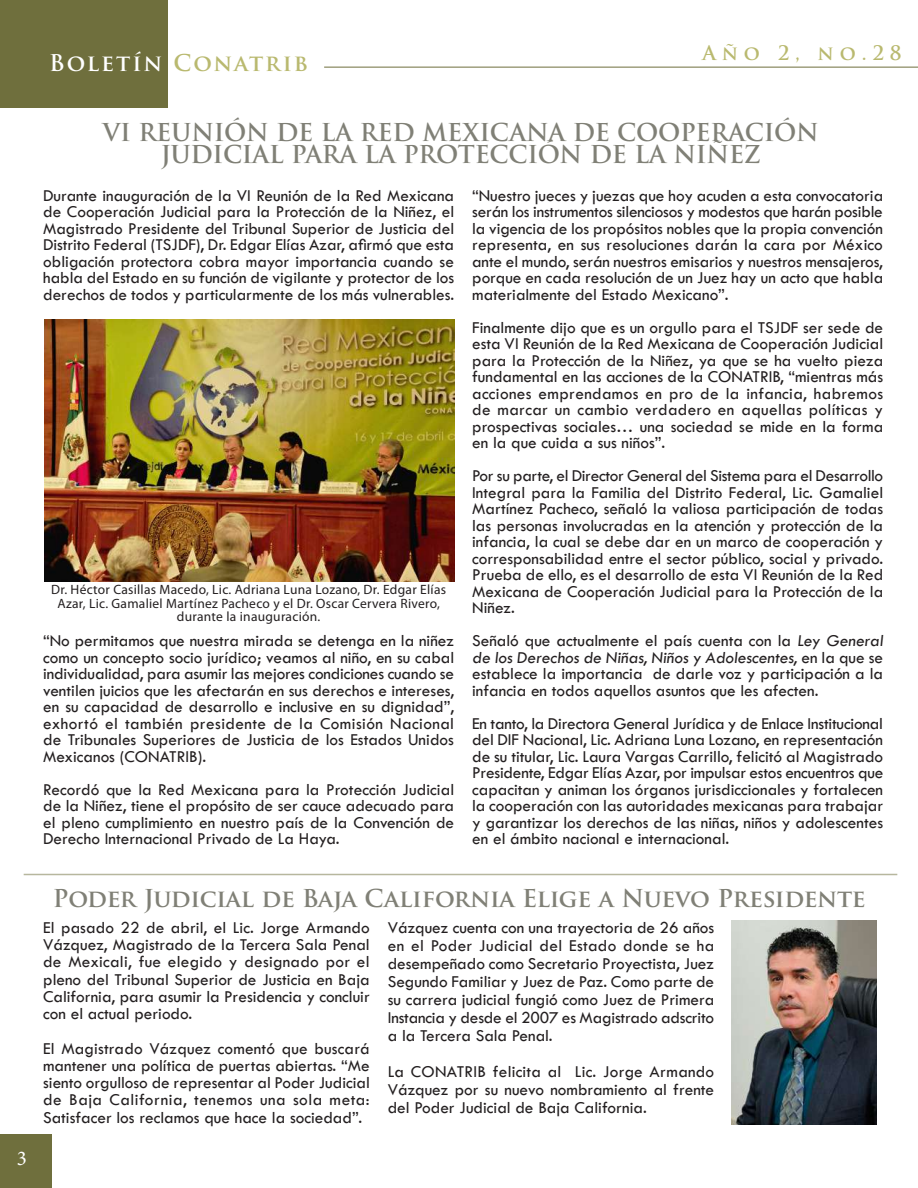
<style>
.page{position:relative;width:918px;height:1188px;background:#fff}
.page>*{position:absolute;margin:0;border:0;box-sizing:border-box;transform-origin:0 0}
.t1{font:700 24px/22.5px "Trajan Pro";letter-spacing:-.01em;color:#808076;text-align:center}
.t2{font:700 22.5px "Trajan Pro";letter-spacing:.09em;color:#b9b96f}
.t3{font:21px "Minion Pro";color:#fff}
.t4{font:700 19.5px "Trajan Pro";letter-spacing:.295em;color:#b9b96f}
.t5{font:500 17.25px/16.5px "Tw Cen";color:#231f20;text-align:justify}
.t6{font:13.5px/13.5px "Myriad Pro";letter-spacing:.02em;color:#231f20;text-align:center}
.s1{color:#fff}
</style>
<div class="page">
<div style="left:0;top:1135px;width:52px;height:53px;background:#6f6f3d"></div>
<div style="left:0;top:0;width:168px;height:108px;background:#6f6f3d"></div>
<hr style="left:324px;top:67px;width:594px;height:1px;background:#6f6f3d">
<hr style="left:24px;top:874px;width:873px;height:1px;background:#b7b79e">
<img style="left:731px;top:921px;width:145px;height:203px">
<img style="left:45px;top:319px;width:409px;height:262px">
<h2 class="t2" style="left:49px;top:49px;width:261px"><span class="s1">Boletín</span> Conatrib</h2>
<p class="t4" style="left:702px;top:40px;width:201px">Año 2, no.28</p>
<p class="t3" style="left:17px;top:1144px;width:12px">3</p>
<h1 class="t1" style="left:103px;top:121px;width:717px">VI REUNIÓN DE LA RED MEXICANA DE COOPERACIÓN<br>JUDICIAL PARA LA PROTECCIÓN DE LA NIÑEZ</h1>
<p class="t5" style="left:43px;top:187px;width:413px">Durante inauguración de la VI Reunión de la Red Mexicana de Cooperación Judicial para la Protección de la Niñez, el Magistrado Presidente del Tribunal Superior de Justicia del Distrito Federal (TSJDF), Dr. Edgar Elías Azar, afirmó que esta obligación protectora cobra mayor importancia cuando se habla del Estado en su función de vigilante y protector de los derechos de todos y particularmente de los más vulnerables.</p>
<p class="t5" style="left:472px;top:187px;width:413px">“Nuestro jueces y juezas que hoy acuden a esta convocatoria serán los instrumentos silenciosos y modestos que harán posible la vigencia de los propósitos nobles que la propia convención representa, en sus resoluciones darán la cara por México ante el mundo, serán nuestros emisarios y nuestros mensajeros, porque en cada resolución de un Juez hay un acto que habla materialmente del Estado Mexicano”.</p>
<p class="t5" style="left:472px;top:319px;width:413px">Finalmente dijo que es un orgullo para el TSJDF ser sede de esta VI Reunión de la Red Mexicana de Cooperación Judicial para la Protección de la Niñez, ya que se ha vuelto pieza fundamental en las acciones de la CONATRIB, “mientras más acciones emprendamos en pro de la infancia, habremos de marcar un cambio verdadero en aquellas políticas y prospectivas sociales… una sociedad se mide en la forma en la que cuida a sus niños”.</p>
<p class="t5" style="left:472px;top:468px;width:413px">Por su parte, el Director General del Sistema para el Desarrollo Integral para la Familia del Distrito Federal, Lic. Gamaliel Martínez Pacheco, señaló la valiosa participación de todas las personas involucradas en la atención y protección de la infancia, la cual se debe dar en un marco de cooperación y corresponsabilidad entre el sector público, social y privado.<br>Prueba de ello, es el desarrollo de esta VI Reunión de la Red Mexicana de Cooperación Judicial para la Protección de la Niñez.</p>
<p class="t5" style="left:472px;top:633px;width:415px;text-align:left">Señaló que actualmente el país cuenta con la Ley General de los Derechos de Niñas, Niños y Adolescentes, en la que se establece la importancia de darle voz y participación a la infancia en todos aquellos asuntos que les afecten.</p>
<p class="t5" style="left:472px;top:715px;width:413px">En tanto, la Directora General Jurídica y de Enlace Institucional del DIF Nacional, Lic. Adriana Luna Lozano, en representación de su titular, Lic. Laura Vargas Carrillo, felicitó al Magistrado Presidente, Edgar Elías Azar, por impulsar estos encuentros que capacitan y animan los órganos jurisdiccionales y fortalecen la cooperación con las autoridades mexicanas para trabajar y garantizar los derechos de las niñas, niños y adolescentes en el ámbito nacional e internacional.</p>
<p class="t6" style="left:51px;top:583px;width:396px">Dr. Héctor Casillas Macedo, Lic. Adriana Luna Lozano, Dr. Edgar Elías<br>Azar, Lic. Gamaliel Martínez Pacheco y el Dr. Oscar Cervera Rivero, durante la inauguración.</p>
<p class="t5" style="left:43px;top:633px;width:413px">“No permitamos que nuestra mirada se detenga en la niñez como un concepto socio jurídico; veamos al niño, en su cabal individualidad, para asumir las mejores condiciones cuando se ventilen juicios que les afectarán en sus derechos e intereses, en su capacidad de desarrollo e inclusive en su dignidad”, exhortó el también presidente de la Comisión Nacional de Tribunales Superiores de Justicia de los Estados Unidos Mexicanos (CONATRIB).</p>
<p class="t5" style="left:43px;top:781px;width:413px">Recordó que la Red Mexicana para la Protección Judicial de la Niñez, tiene el propósito de ser cauce adecuado para el pleno cumplimiento en nuestro país de la Convención de Derecho Internacional Privado de La Haya.</p>
<h1 class="t1" style="left:53px;top:887px;width:814px">Poder Judicial de Baja California Elige a Nuevo Presidente</h1>
<p class="t5" style="left:43px;top:919px;width:328px;line-height:17.2px">El pasado 22 de abril, el Lic. Jorge Armando Vázquez, Magistrado de la Tercera Sala Penal de Mexicali, fue elegido y designado por el pleno del Tribunal Superior de Justicia en Baja California, para asumir la Presidencia y concluir con el actual periodo.</p>
<p class="t5" style="left:43px;top:1040px;width:328px;line-height:17.2px">El Magistrado Vázquez comentó que buscará mantener una política de puertas abiertas. “Me siento orgulloso de representar al Poder Judicial de Baja California, tenemos una sola meta:<br>Satisfacer los reclamos que hace la sociedad”.</p>
<p class="t5" style="left:388px;top:918px;width:328px;line-height:18px">Vázquez cuenta con una trayectoria de 26 años en el Poder Judicial del Estado donde se ha desempeñado como Secretario Proyectista, Juez Segundo Familiar y Juez de Paz. Como parte de su carrera judicial fungió como Juez de Primera Instancia y desde el 2007 es Magistrado adscrito a la Tercera Sala Penal.</p>
<p class="t5" style="left:388px;top:1062px;width:328px;line-height:18px">La CONATRIB felicita al Lic. Jorge Armando Vázquez por su nuevo nombramiento al frente del Poder Judicial de Baja California.</p>
</div>
